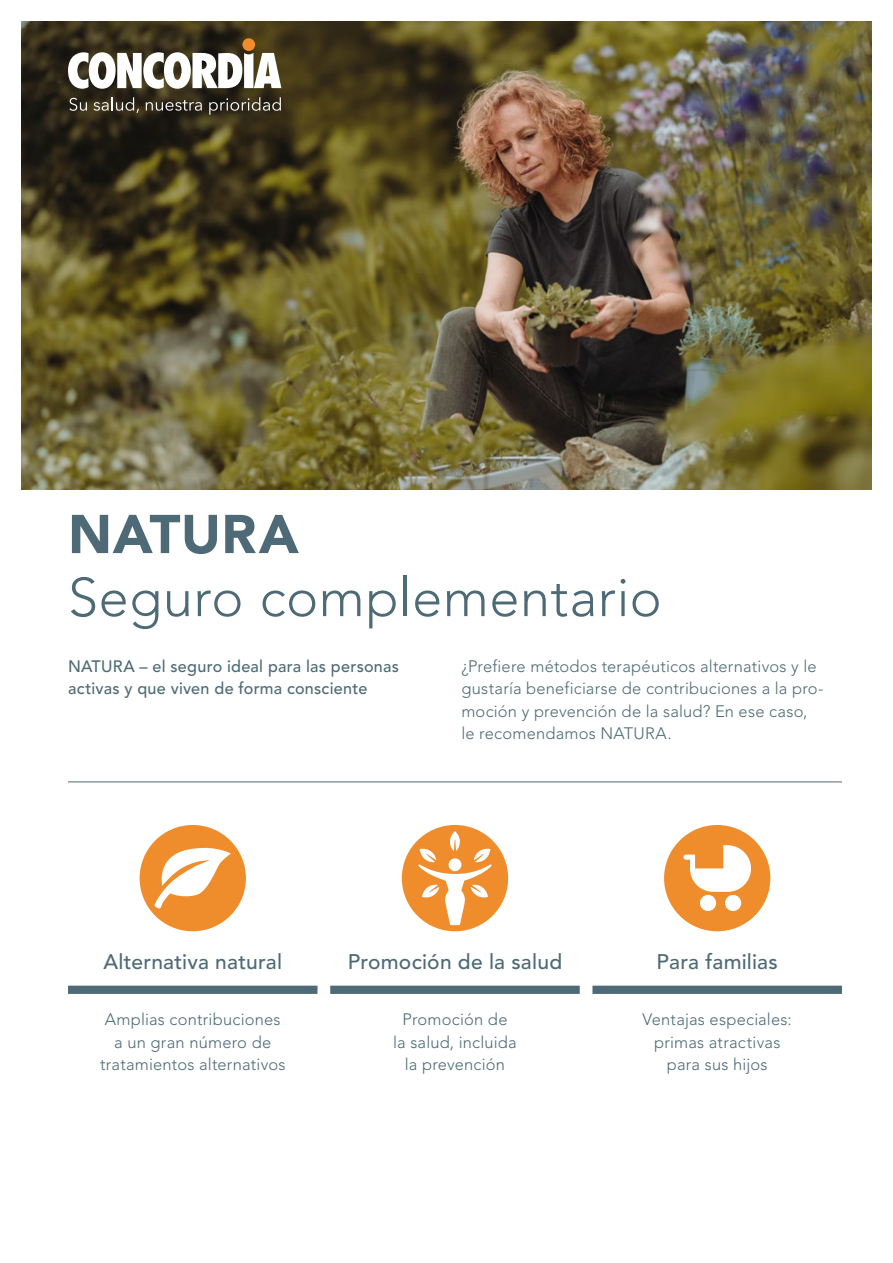
<style>
.page{position:relative;width:893px;height:1263px;background:#fff}
.page>*{position:absolute;margin:0;border:0;box-sizing:border-box;transform-origin:0 0}
.t1{font:300 54px "Avenir";letter-spacing:.01em;color:#4d6a76}
.t2{font:900 54px "Avenir";letter-spacing:.01em;color:#4d6a76}
.t3{font:500 21px "Avenir";letter-spacing:.01em;color:#4d6a76}
.t4{font:300 16.5px/22.5px "Avenir";letter-spacing:.01em;color:#4d6a76;text-align:center}
.t5{font:500 16.5px/22.5px "Avenir";letter-spacing:.015em;color:#4d6a76}
</style>
<div class="page">
<img style="left:21px;top:21px;width:851px;height:468px">
<div style="left:140px;top:825px;width:106px;height:106px;background:#ef8d2d;border-radius:50%"></div>
<div style="left:402px;top:825px;width:106px;height:106px;background:#ef8d2d;border-radius:50%"></div>
<hr style="left:68px;top:781px;width:774px;height:1px;background:#4d6a76">
<div style="left:68px;top:986px;width:249px;height:8px;background:#4d6a76"></div>
<div style="left:330px;top:986px;width:250px;height:8px;background:#4d6a76"></div>
<div style="left:592px;top:986px;width:250px;height:8px;background:#4d6a76"></div>
<svg style="left:155px;top:847px;width:76px;height:61px"></svg>
<div style="left:664px;top:825px;width:106px;height:106px;background:#ef8d2d;border-radius:50%"></div>
<div style="left:700px;top:895px;width:16px;height:16px;background:#fff;border-radius:50%"></div>
<div style="left:725px;top:895px;width:16px;height:16px;background:#fff;border-radius:50%"></div>
<svg style="left:683px;top:845px;width:68px;height:47px"></svg>
<svg style="left:418px;top:831px;width:74px;height:94px"></svg>
<svg style="left:68px;top:52px;width:213px;height:37px"></svg>
<div style="left:242px;top:38px;width:13px;height:13px;background:#ef8d2d;border-radius:50%"></div>
<svg style="left:69px;top:98px;width:18px;height:13px"></svg>
<svg style="left:94px;top:97px;width:45px;height:16px"></svg>
<svg style="left:146px;top:100px;width:56px;height:11px"></svg>
<svg style="left:209px;top:97px;width:72px;height:18px"></svg>
<h1 class="t2" style="left:68px;top:502px;width:232px">NATURA</h1>
<h1 class="t1" style="left:68px;top:566px;width:595px">Seguro complementario</h1>
<p class="t5" style="left:68px;top:655px;width:333px">NATURA – el seguro ideal para las personas activas y que viven de forma consciente</p>
<p class="t4" style="left:461px;top:655px;width:364px;text-align:left">¿Prefiere métodos terapéuticos alternativos y le gustaría beneficiarse de contribuciones a la pro&shy;moción y prevención de la salud? En ese caso, le recomendamos NATURA.</p>
<p class="t3" style="left:103px;top:949px;width:180px">Alternativa natural</p>
<p class="t4" style="left:100px;top:1008px;width:187px">Amplias contribuciones a un gran número de tratamientos alternativos</p>
<p class="t3" style="left:348px;top:949px;width:216px">Promoción de la salud</p>
<p class="t4" style="left:393px;top:1008px;width:125px">Promoción de<br>la salud, incluida la prevención</p>
<p class="t3" style="left:657px;top:949px;width:123px">Para familias</p>
<p class="t4" style="left:643px;top:1008px;width:151px">Ventajas especiales: primas atractivas para sus hijos</p>
</div>
